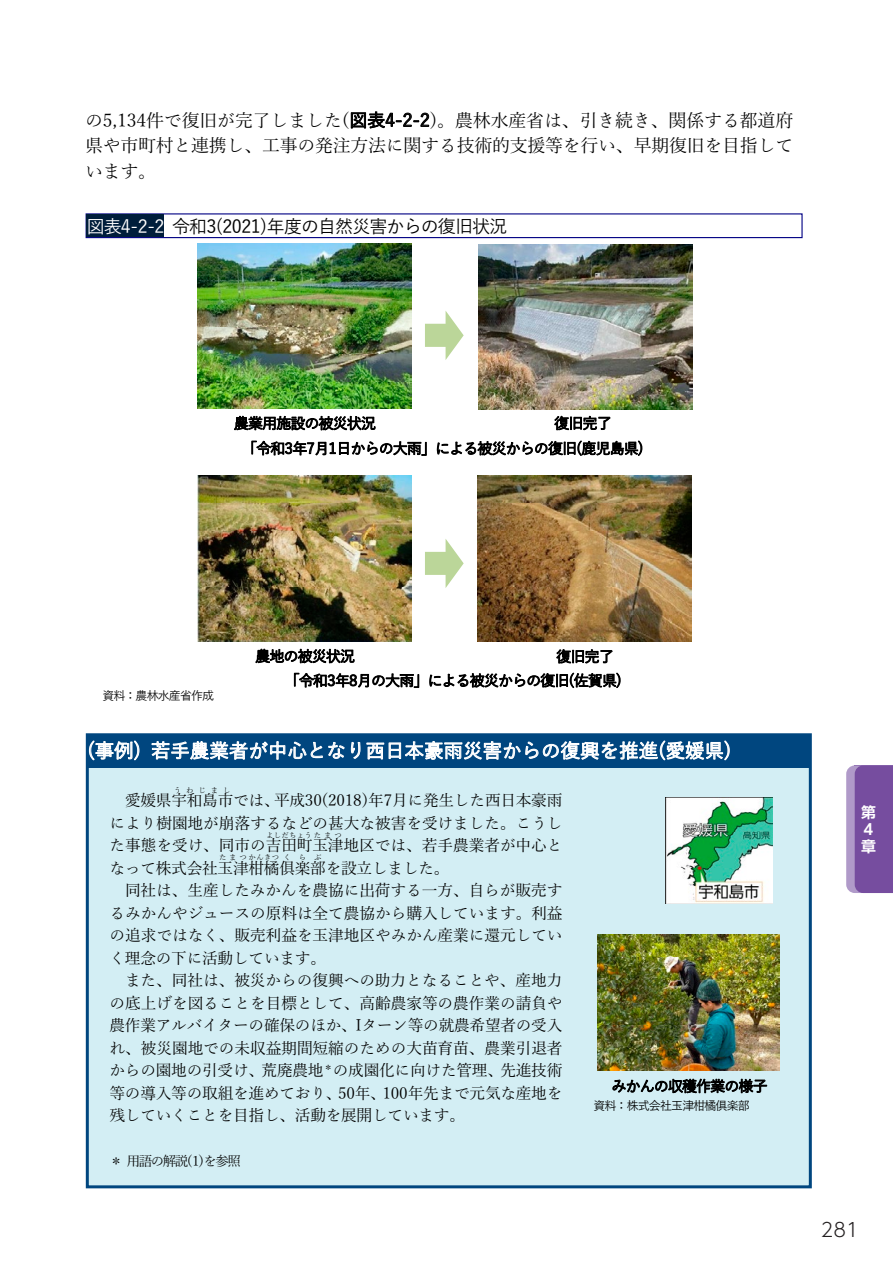
<style>
.page{position:relative;width:893px;height:1263px;background:#fff}
.page>*{position:absolute;margin:0;border:0;box-sizing:border-box;transform-origin:0 0}
.t1{font:500 19.5px "Yu Gothic";color:#fff}
.t2{font:300 19.2px "UD Shin Go NT Pr 6 N";color:#231f20}
.t3{font:18px/25.5px "Yu Mincho";letter-spacing:-.015em;color:#000;text-align:justify}
.t4{font:500 18px "Yu Gothic";letter-spacing:-.05em;color:#000}
.t5{font:15.75px/22.5px "Yu Mincho";letter-spacing:-.015em;color:#000;text-align:justify}
.t6{font:500 15px/24px "Yu Gothic";letter-spacing:-.06em;color:#000}
.t7{font:700 14.85px/16.8px "UD Shin Go NT Pr 6 N De";color:#fff}
.t8{font:13.5px "Yu Mincho";letter-spacing:-.115em;color:#000}
.t9{font:500 12px "Yu Gothic";letter-spacing:-.075em;color:#000}
.t10{font:7.5px "Yu Mincho";letter-spacing:.035em;color:#000}
.t11{font:7.5px "Yu Mincho";letter-spacing:.23em;color:#000}
.t12{font:7.5px "Yu Mincho";letter-spacing:.125em;color:#000}
.s1{font-family:"Yu Gothic";font-weight:500}
.s2{color:#fff}
</style>
<div class="page">
<div style="left:87px;top:735px;width:723px;height:452px;background:#d3eef4"></div>
<div style="left:86px;top:733px;width:726px;height:455px;border:3px solid #00467f"></div>
<div style="left:87px;top:735px;width:723px;height:32px;background:#00467f"></div>
<img style="left:598px;top:935px;width:181px;height:136px">
<img style="left:666px;top:797px;width:106px;height:107px">
<div style="left:86px;top:213px;width:717px;height:25px;border:1px solid #000084"></div>
<div style="left:87px;top:215px;width:77px;height:22px;background:#001e3b"></div>
<img style="left:197px;top:476px;width:214px;height:165px">
<img style="left:477px;top:476px;width:214px;height:165px">
<img style="left:197px;top:243px;width:214px;height:165px">
<img style="left:478px;top:244px;width:215px;height:165px">
<svg style="left:425px;top:311px;width:39px;height:49px"></svg>
<svg style="left:425px;top:539px;width:39px;height:49px"></svg>
<svg style="left:846px;top:765px;width:47px;height:128px;background:#815ca7"></svg>
<p class="t3" style="left:85px;top:106px;width:710px">の5,134件で復旧が完了しました(<span class="s1">図表4-2-2</span>)。農林⽔産省は、引き続き、関係する都道府県や市町村と連携し、⼯事の発注⽅法に関する技術的⽀援等を⾏い、早期復旧を⽬指しています。</p>
<p class="t4" style="left:87px;top:209px;width:422px"><span class="s2">図表4-2-2</span> 令和3(2021)年度の⾃然災害からの復旧状況</p>
<p class="t6" style="left:242px;top:409px;width:403px;line-height:25px;text-indent:312px">復旧完了<br>「令和3年7⽉1⽇からの⼤⾬」による被災からの復旧(⿅児島県)</p>
<p class="t6" style="left:234px;top:409px;width:144px">農業⽤施設の被災状況</p>
<p class="t9" style="left:102px;top:685px;width:113px">資料：農林⽔産省作成</p>
<p class="t6" style="left:255px;top:642px;width:101px">農地の被災状況</p>
<p class="t6" style="left:285px;top:643px;width:339px;text-indent:272px">復旧完了「令和3年8⽉の⼤⾬」による被災からの復旧(佐賀県)</p>
<p class="t1" style="left:87px;top:733px;width:646px">(事例) 若⼿農業者が中⼼となり⻄⽇本豪⾬災害からの復興を推進(愛媛県)</p>
<p class="t11" style="left:174px;top:783px;width:58px">うわじまし</p>
<p class="t5" style="left:110px;top:810px;width:455px">により樹園地が崩落するなどの甚⼤な被害を受けました。こうした事態を受け、同市の吉⽥町⽟津地区では、若⼿農業者が中⼼と</p>
<p class="t5" style="left:125px;top:788px;width:439px">愛媛県宇和島市では、平成30(2018)年7⽉に発⽣した⻄⽇本豪⾬</p>
<p class="t10" style="left:266px;top:828px;width:77px">よしだちょうたまつ</p>
<p class="t5" style="left:110px;top:855px;width:342px">なって株式会社⽟津柑橘俱楽部を設⽴しました。</p>
<p class="t12" style="left:219px;top:850px;width:62px">たまつかんきつ</p>
<p class="t11" style="left:283px;top:850px;width:9px">く</p>
<p class="t11" style="left:299px;top:850px;width:24px">ら ぶ</p>
<p class="t5" style="left:110px;top:878px;width:455px;text-indent:15px">同社は、⽣産したみかんを農協に出荷する⼀⽅、⾃らが販売するみかんやジュースの原料は全て農協から購⼊しています。利益の追求ではなく、販売利益を⽟津地区やみかん産業に還元していく理念の下に活動しています。</p>
<p class="t5" style="left:110px;top:968px;width:455px;text-indent:15px">また、同社は、被災からの復興への助⼒となることや、産地⼒の底上げを図ることを⽬標として、⾼齢農家等の農作業の請負や農作業アルバイターの確保のほか、Iターン等の就農希望者の受⼊れ、被災園地での未収益期間短縮のための⼤苗育苗、農業引退者からの園地の引受け、荒廃農地<sup>＊</sup>の成園化に向けた管理、先進技術等の導⼊等の取組を進めており、50年、100年先まで元気な産地を残していくことを⽬指し、活動を展開しています。</p>
<p class="t8" style="left:110px;top:1149px;width:133px">＊ ⽤語の解説(1)を参照</p>
<p class="t6" style="left:611px;top:1072px;width:158px">みかんの収穫作業の様⼦</p>
<p class="t9" style="left:593px;top:1094px;width:158px">資料：株式会社⽟津柑橘俱楽部</p>
<p class="t7" style="left:861px;top:804px;width:16px">第<br>4章</p>
<p class="t2" style="left:821px;top:1214px;width:39px">281</p>
</div>
